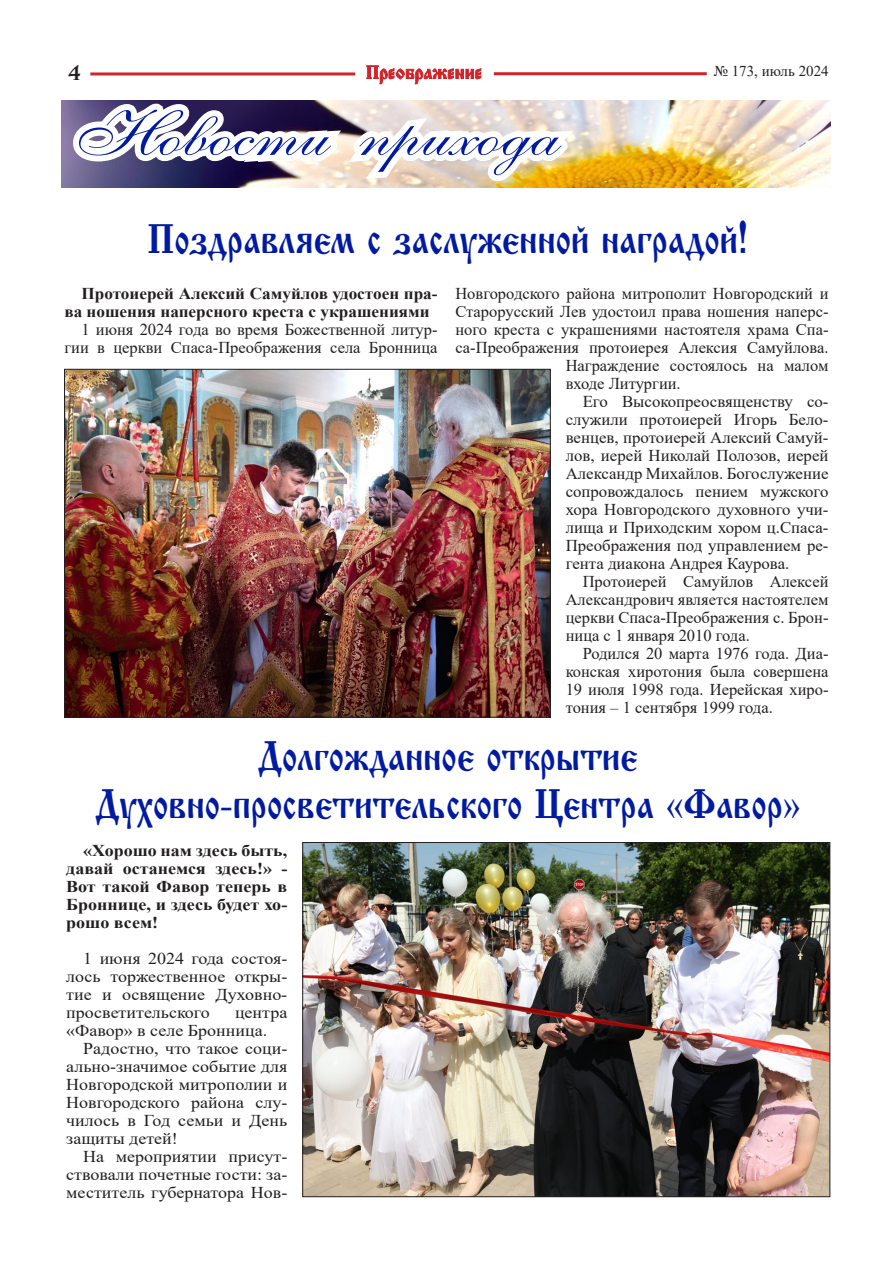
<style>
.page{position:relative;width:893px;height:1263px;background:#fff}
.page>*{position:absolute;margin:0;border:0;box-sizing:border-box;transform-origin:0 0}
.t1{font:64.5px "Anastasia Script";color:#001aa2;scale:1.17 1}
.t2{font:40.95px/48px "Izhitsa";color:#001aa2;text-align:center;scale:.85 1}
.t3{font:21px "Izhitsa C";color:#231f20}
.t4{font:16.5px/18px "Times New Roman";color:#231f20;text-align:right}
.t5{font:16.5px/18px "Times New Roman";color:#231f20;text-align:justify;scale:1.09 1}
.t6{font:700 16.5px/18px "Times New Roman";color:#231f20;text-align:justify;scale:1.09 1}
.t7{font:700 16.5px/18px "Times New Roman";color:#231f20;scale:1.04 1}
.t8{font:15px "Times New Roman";color:#231f20}
.s1{font-family:"Times New Roman"}
</style>
<div class="page">
<hr style="left:90px;top:72px;width:265px;height:3px;background:#d1232a">
<hr style="left:494px;top:72px;width:213px;height:3px;background:#d1232a">
<svg style="left:366px;top:65px;width:115px;height:19px"></svg>
<img style="left:62px;top:101px;width:769px;height:86px">
<svg style="left:63px;top:100px;width:526px;height:88px"></svg>
<img style="left:66px;top:371px;width:483px;height:345px">
<img style="left:304px;top:844px;width:524px;height:351px">
<p class="t3" style="left:68px;top:61px;width:14px">4</p>
<p class="t8" style="left:714px;top:61px;width:116px">№ 173, июль 2024</p>
<h1 class="t1" style="left:66px;top:96px;width:413px">Новости прихода</h1>
<h2 class="t2" style="left:148px;top:217px;width:708px">Поздравляем с заслуженной наградой!</h2>
<p class="t7" style="left:64px;top:284px;width:360px;text-indent:17px">Протоиерей Алексий Самуйлов удостоен пра&shy;ва ношения наперсного креста с украшениями</p>
<p class="t4" style="left:64px;top:320px;width:375px">1 июня 2024 года во время Божественной литур&shy;гии в церкви Спаса-Преображения села Бронница</p>
<p class="t4" style="left:455px;top:284px;width:375px">Новгородского района митрополит Новгородский и</p>
<p class="t4" style="left:455px;top:302px;width:375px">Старорусский Лев удостоил права ношения наперс-</p>
<p class="t4" style="left:455px;top:320px;width:375px">ного креста с украшениями настоятеля храма Спа-</p>
<p class="t4" style="left:455px;top:338px;width:375px">са-Преображения протоиерея Алексия Самуйлова.</p>
<p class="t4" style="left:566px;top:356px;width:264px">Награждение состоялось на малом</p>
<p class="t4" style="left:566px;top:374px;width:117px">входе Литургии.</p>
<p class="t4" style="left:583px;top:392px;width:247px">Его Высокопреосвященству со-</p>
<p class="t4" style="left:566px;top:410px;width:264px">служили протоиерей Игорь Бело-</p>
<p class="t4" style="left:566px;top:428px;width:264px">венцев, протоиерей Алексий Самуй-</p>
<p class="t4" style="left:566px;top:446px;width:264px">лов, иерей Николай Полозов, иерей</p>
<p class="t4" style="left:566px;top:464px;width:264px">Александр Михайлов. Богослужение</p>
<p class="t4" style="left:566px;top:482px;width:264px">сопровождалось пением мужского</p>
<p class="t4" style="left:566px;top:500px;width:264px">хора Новгородского духовного учи-</p>
<p class="t4" style="left:566px;top:518px;width:264px">лища и Приходским хором ц.Спаса-</p>
<p class="t4" style="left:566px;top:536px;width:264px">Преображения под управлением ре-</p>
<p class="t4" style="left:566px;top:554px;width:225px">гента диакона Андрея Каурова.</p>
<p class="t4" style="left:583px;top:572px;width:247px">Протоиерей Самуйлов Алексей</p>
<p class="t4" style="left:566px;top:590px;width:264px">Александрович является настоятелем</p>
<p class="t4" style="left:566px;top:608px;width:264px">церкви Спаса-Преображения с. Брон-</p>
<p class="t4" style="left:566px;top:626px;width:186px">ница с 1 января 2010 года.</p>
<p class="t4" style="left:583px;top:644px;width:247px">Родился 20 марта 1976 года. Диа-</p>
<p class="t4" style="left:566px;top:662px;width:264px">конская хиротония была совершена</p>
<p class="t4" style="left:566px;top:680px;width:264px">19 июля 1998 года. Иерейская хиро-</p>
<p class="t4" style="left:566px;top:698px;width:209px">тония – 1 сентября 1999 года.</p>
<h2 class="t2" style="left:95px;top:733px;width:831px">Долгожданное открытие<br>Духовно-просветительского Центра <span class="s1">«</span>Фавор<span class="s1">»</span></h2>
<p class="t6" style="left:66px;top:841px;width:204px;text-indent:17px">«Хорошо нам здесь быть, давай останемся здесь!» - Вот такой Фавор теперь в Броннице, и здесь будет хо&shy;рошо всем!</p>
<p class="t5" style="left:66px;top:948px;width:204px;text-indent:17px">1 июня 2024 года состоя&shy;лось торжественное откры&shy;тие и освящение Духовно&shy;просветительского</p>
<p class="t5" style="left:66px;top:1002px;width:204px;text-indent:169px">центра «Фавор» в селе Бронница.</p>
<p class="t5" style="left:66px;top:1038px;width:204px;text-indent:17px">Радостно, что такое соци&shy;ально-значимое событие для Новгородской митрополии и Новгородского района слу&shy;чилось в Год семьи и День защиты детей!</p>
<p class="t5" style="left:66px;top:1146px;width:204px;text-indent:17px">На мероприятии присут&shy;ствовали почетные гости: за&shy;меститель губернатора Нов-</p>
</div>
